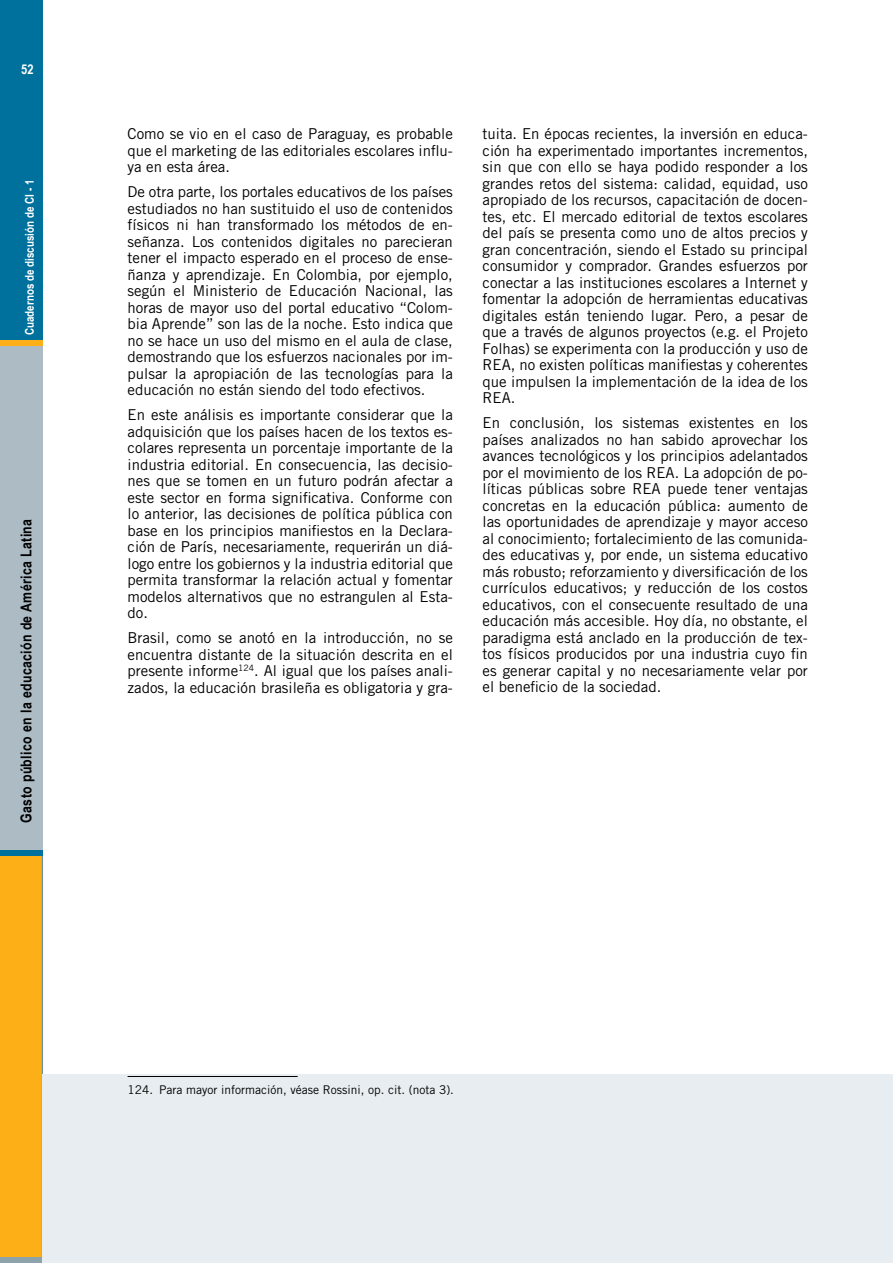
<style>
.page{position:relative;width:893px;height:1263px;background:#fff}
.page>*{position:absolute;margin:0;border:0;box-sizing:border-box;transform-origin:0 0}
.t1{font:15px/16.5px "Trade Gothic";color:#000;text-align:justify}
.t2{font:700 15px "Arial Narrow";letter-spacing:.025em;color:#000}
.t3{font:700 13.5px "Arial Narrow";color:#fff}
.t4{font:12px "Trade Gothic";color:#000}
.t5{font:700 12px "Arial Narrow";color:#fff}
</style>
<div class="page">
<div style="left:0;top:0;width:43px;height:1263px;background:#00719c"></div>
<div style="left:0;top:340px;width:43px;height:510px;background:#acbbc4"></div>
<div style="left:0;top:856px;width:43px;height:401px;background:#fcaf17"></div>
<div style="left:0;top:340px;width:43px;height:6px;background:#fcaf17"></div>
<div style="left:0;top:1257px;width:43px;height:6px;background:#8ea2ac"></div>
<div style="left:43px;top:1074px;width:850px;height:189px;background:#e7edf0"></div>
<hr style="left:128px;top:1076px;width:170px;height:1px;background:#000">
<p class="t3" style="left:21px;top:59px;width:14px">52</p>
<p class="t5" style="left:21px;top:335px;width:157px;rotate:-90deg">Cuadernos de discusión de CI - 1</p>
<p class="t2" style="left:15px;top:823px;width:305px;rotate:-90deg">Gasto público en la educación de América Latina</p>
<p class="t1" style="left:128px;top:125px;width:327px">Como se vio en el caso de Paraguay, es probable que el marketing de las editoriales escolares influ&shy;ya en esta área.</p>
<p class="t1" style="left:128px;top:183px;width:327px">De otra parte, los portales educativos de los países estudiados no han sustituido el uso de contenidos físicos ni han transformado los métodos de en&shy;señanza. Los contenidos digitales no parecieran tener el impacto esperado en el proceso de ense&shy;ñanza y aprendizaje. En Colombia, por ejemplo, según el Ministerio de Educación Nacional, las horas de mayor uso del portal educativo “Colom&shy;bia Aprende” son las de la noche. Esto indica que no se hace un uso del mismo en el aula de clase, demostrando que los esfuerzos nacionales por im&shy;pulsar la apropiación de las tecnologías para la educación no están siendo del todo efectivos.</p>
<p class="t1" style="left:128px;top:406px;width:327px">En este análisis es importante considerar que la adquisición que los países hacen de los textos es&shy;colares representa un porcentaje importante de la industria editorial. En consecuencia, las decisio&shy;nes que se tomen en un futuro podrán afectar a este sector en forma significativa. Conforme con lo anterior, las decisiones de política pública con base en los principios manifiestos en la Declara&shy;ción de París, necesariamente, requerirán un diá&shy;logo entre los gobiernos y la industria editorial que permita transformar la relación actual y fomentar modelos alternativos que no estrangulen al Esta&shy;do.</p>
<p class="t1" style="left:128px;top:629px;width:327px">Brasil, como se anotó en la introducción, no se encuentra distante de la situación descrita en el presente informe<sup>124</sup>. Al igual que los países anali&shy;zados, la educación brasileña es obligatoria y gra-</p>
<p class="t1" style="left:483px;top:125px;width:327px">tuita. En épocas recientes, la inversión en educa&shy;ción ha experimentado importantes incrementos, sin que con ello se haya podido responder a los grandes retos del sistema: calidad, equidad, uso apropiado de los recursos, capacitación de docen&shy;tes, etc. El mercado editorial de textos escolares del país se presenta como uno de altos precios y gran concentración, siendo el Estado su principal consumidor y comprador. Grandes esfuerzos por conectar a las instituciones escolares a Internet y fomentar la adopción de herramientas educativas digitales están teniendo lugar. Pero, a pesar de que a través de algunos proyectos (e.g. el Projeto Folhas) se experimenta con la producción y uso de REA, no existen políticas manifiestas y coherentes que impulsen la implementación de la idea de los REA.</p>
<p class="t1" style="left:483px;top:414px;width:327px">En conclusión, los sistemas existentes en los países analizados no han sabido aprovechar los avances tecnológicos y los principios adelantados por el movimiento de los REA. La adopción de po&shy;líticas públicas sobre REA puede tener ventajas concretas en la educación pública: aumento de las oportunidades de aprendizaje y mayor acceso al conocimiento; fortalecimiento de las comunida&shy;des educativas y, por ende, un sistema educativo más robusto; reforzamiento y diversificación de los currículos educativos; y reducción de los costos educativos, con el consecuente resultado de una educación más accesible. Hoy día, no obstante, el paradigma está anclado en la producción de tex&shy;tos físicos producidos por una industria cuyo fin es generar capital y no necesariamente velar por el beneficio de la sociedad.</p>
<p class="t4" style="left:128px;top:1082px;width:328px">124. Para mayor información, véase Rossini, op. cit. (nota 3).</p>
</div>
